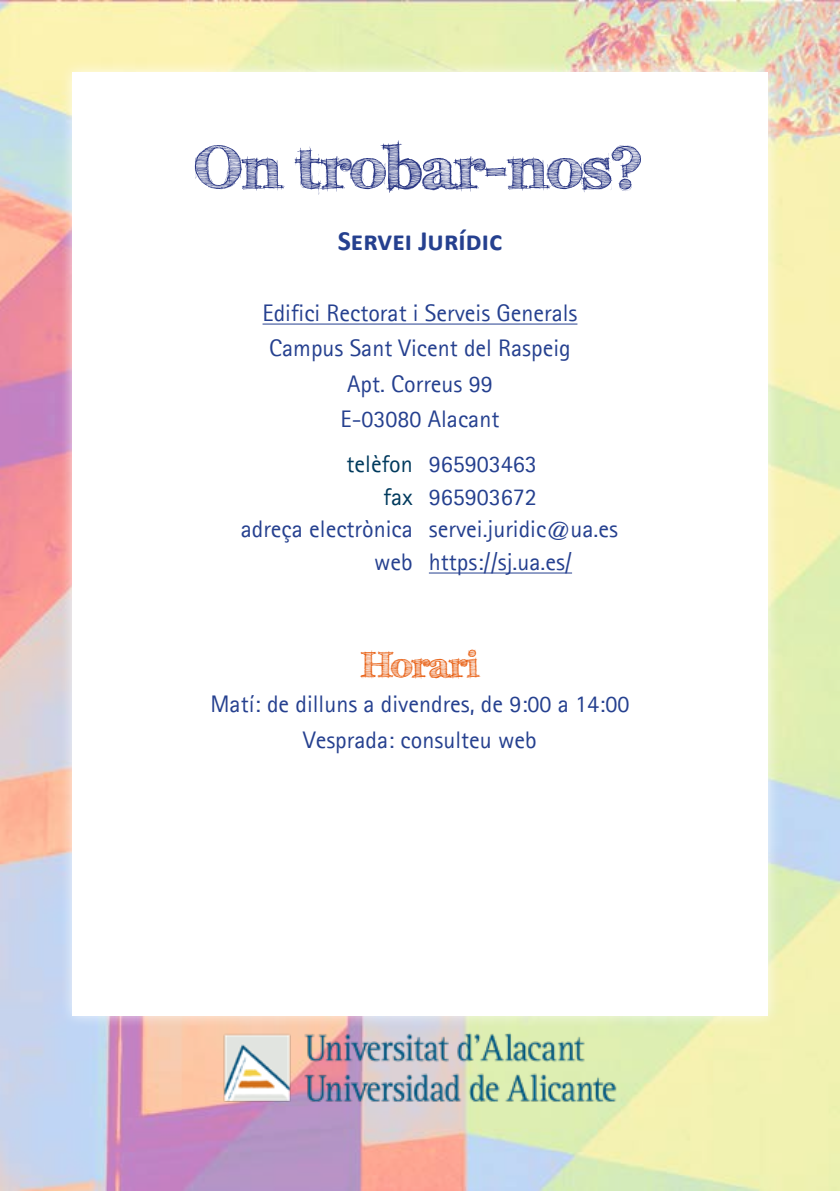
<style>
.page{position:relative;width:840px;height:1191px;background:#fff}
.page>*{position:absolute;margin:0;border:0;box-sizing:border-box;transform-origin:0 0}
.t1{font:700 60px "FFF Tusj";color:#283583}
.t2{font:700 36px "FFF Tusj";color:#e65300}
.t3{font:700 28px "Calibri";color:#25408f}
.t4{font:24px/35.4px "Agfa Rotis Sans Serif";color:#25408f;text-align:center}
.s1{color:#003a5d}
</style>
<div class="page">
<img style="left:0;top:0;width:839px;height:1191px">
<img style="left:211px;top:1028px;width:417px;height:87px">
<div style="left:59px;top:59px;width:721px;height:969px;background:#fff;opacity:.75"></div>
<div style="left:72px;top:72px;width:695px;height:943px;background:#fff"></div>
<hr style="left:262px;top:324px;width:315px;height:1px;background:#25408f">
<hr style="left:428px;top:572px;width:143px;height:1px;background:#25408f">
<h1 class="t1" style="left:196px;top:132px;width:449px">On trobar-nos?</h1>
<p class="t3" style="left:337px;top:223px;width:166px">Servei Jurídic</p>
<p class="t4" style="left:262px;top:295px;width:316px">Edifici Rectorat i Serveis Generals<br>Campus Sant Vicent del Raspeig<br>Apt. Correus 99<br>E-03080 Alacant</p>
<p class="t4" style="left:346px;top:446px;width:192px"><span class="s1">telèfon</span> 965903463</p>
<p class="t4" style="left:383px;top:478px;width:155px"><span class="s1">fax</span> 965903672</p>
<p class="t4" style="left:240px;top:511px;width:378px">adreça electrònica servei.juridic@ua.es</p>
<p class="t4" style="left:374px;top:543px;width:199px">web https://sj.ua.es/</p>
<h2 class="t2" style="left:361px;top:643px;width:118px">Horari</h2>
<p class="t4" style="left:210px;top:686px;width:420px">Matí: de dilluns a divendres, de 9:00 a 14:00<br>Vesprada: consulteu web</p>
</div>
